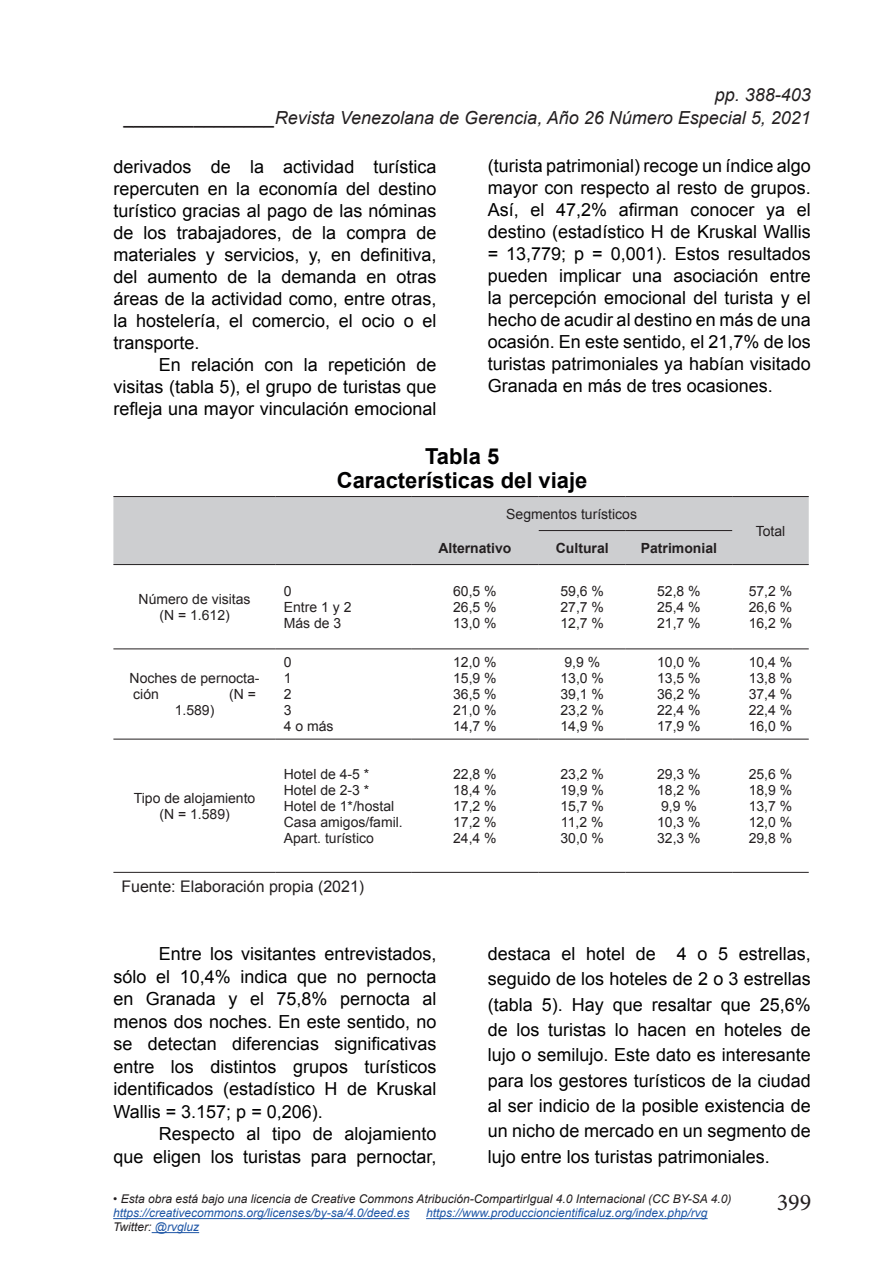
<style>
.page{position:relative;width:879px;height:1276px;background:#fff}
.page>*{position:absolute;margin:0;border:0;box-sizing:border-box;transform-origin:0 0}
.t1{font:24px "Minion Pro";color:#231f20}
.t2{font:700 22px/24px "Arial";color:#000001;text-align:center}
.t3{font:18px/22px "Arial";color:#000001;text-align:justify}
.t4{font:italic 18px "Arial";color:#231f20}
.t5{font:16px "Arial";color:#231f20}
.t6{font:14px/16px "Arial";color:#231f20;text-align:justify}
.t7{font:700 14px "Arial";color:#231f20}
.t8{font:italic 12px "Arial";color:#231f20}
.t9{font:italic 12px "Arial";color:#1e56a6}
.s1{color:#1e56a6}
</style>
<div class="page">
<hr style="left:113px;top:1218px;width:296px;height:1px;background:#1e56a6">
<hr style="left:426px;top:1218px;width:281px;height:1px;background:#1e56a6">
<hr style="left:152px;top:1232px;width:47px;height:1px;background:#1e56a6">
<div style="left:113px;top:497px;width:696px;height:67px;background:#cdced0"></div>
<hr style="left:113px;top:496px;width:163px;height:1px;background:#231f20">
<hr style="left:276px;top:496px;width:135px;height:1px;background:#231f20">
<hr style="left:411px;top:496px;width:128px;height:1px;background:#231f20">
<hr style="left:539px;top:496px;width:87px;height:1px;background:#231f20">
<hr style="left:626px;top:496px;width:106px;height:1px;background:#231f20">
<hr style="left:732px;top:496px;width:77px;height:1px;background:#231f20">
<hr style="left:539px;top:530px;width:87px;height:1px;background:#231f20">
<hr style="left:626px;top:530px;width:106px;height:1px;background:#231f20">
<hr style="left:113px;top:564px;width:163px;height:1px;background:#231f20">
<hr style="left:276px;top:564px;width:135px;height:1px;background:#231f20">
<hr style="left:411px;top:564px;width:128px;height:1px;background:#231f20">
<hr style="left:539px;top:564px;width:87px;height:1px;background:#231f20">
<hr style="left:626px;top:564px;width:106px;height:1px;background:#231f20">
<hr style="left:732px;top:564px;width:77px;height:1px;background:#231f20">
<hr style="left:113px;top:872px;width:163px;height:1px;background:#231f20">
<hr style="left:276px;top:872px;width:135px;height:1px;background:#231f20">
<hr style="left:411px;top:872px;width:128px;height:1px;background:#231f20">
<hr style="left:539px;top:872px;width:87px;height:1px;background:#231f20">
<hr style="left:626px;top:872px;width:106px;height:1px;background:#231f20">
<hr style="left:732px;top:872px;width:77px;height:1px;background:#231f20">
<hr style="left:113px;top:648px;width:163px;height:1px;background:#231f20">
<hr style="left:276px;top:648px;width:135px;height:1px;background:#231f20">
<hr style="left:411px;top:648px;width:128px;height:1px;background:#231f20">
<hr style="left:539px;top:648px;width:87px;height:1px;background:#231f20">
<hr style="left:626px;top:648px;width:106px;height:1px;background:#231f20">
<hr style="left:732px;top:648px;width:77px;height:1px;background:#231f20">
<hr style="left:113px;top:739px;width:163px;height:1px;background:#231f20">
<hr style="left:276px;top:739px;width:135px;height:1px;background:#231f20">
<hr style="left:411px;top:739px;width:128px;height:1px;background:#231f20">
<hr style="left:539px;top:739px;width:87px;height:1px;background:#231f20">
<hr style="left:626px;top:739px;width:106px;height:1px;background:#231f20">
<hr style="left:732px;top:739px;width:77px;height:1px;background:#231f20">
<p class="t4" style="left:715px;top:83px;width:98px">pp. 388-403</p>
<p class="t4" style="left:125px;top:106px;width:688px">_______________Revista Venezolana de Gerencia, Año 26 Número Especial 5, 2021</p>
<p class="t3" style="left:113px;top:155px;width:325px">derivados de la actividad turística repercuten en la economía del destino turístico gracias al pago de las nóminas de los trabajadores, de la compra de materiales y servicios, y, en definitiva, del aumento de la demanda en otras áreas de la actividad como, entre otras, la hostelería, el comercio, el ocio o el transporte.</p>
<p class="t3" style="left:113px;top:353px;width:325px;text-indent:45px">En relación con la repetición de visitas (tabla 5), el grupo de turistas que refleja una mayor vinculación emocional</p>
<p class="t2" style="left:337px;top:445px;width:252px">Tabla 5<br>Características del viaje</p>
<p class="t6" style="left:506px;top:506px;width:132px">Segmentos turísticos</p>
<p class="t6" style="left:755px;top:523px;width:31px">Total</p>
<p class="t7" style="left:438px;top:538px;width:75px">Alternativo</p>
<p class="t7" style="left:556px;top:538px;width:54px">Cultural</p>
<p class="t7" style="left:641px;top:538px;width:78px">Patrimonial</p>
<p class="t3" style="left:488px;top:155px;width:325px">(turista patrimonial) recoge un índice algo mayor con respecto al resto de grupos.<br>Así, el 47,2% afirman conocer ya el destino (estadístico H de Kruskal Wallis = 13,779; p = 0,001). Estos resultados pueden implicar una asociación entre la percepción emocional del turista y el hecho de acudir al destino en más de una ocasión. En este sentido, el 21,7% de los turistas patrimoniales ya habían visitado Granada en más de tres ocasiones.</p>
<p class="t6" style="left:139px;top:591px;width:114px;text-align:center">Número de visitas (N = 1.612)</p>
<p class="t6" style="left:284px;top:583px;width:69px;text-align:left">0<br>Entre 1 y 2<br>Más de 3</p>
<p class="t6" style="left:453px;top:583px;width:45px">60,5 % 26,5 % 13,0 %</p>
<p class="t6" style="left:560px;top:583px;width:45px">59,6 % 27,7 % 12,7 %</p>
<p class="t6" style="left:657px;top:583px;width:45px">52,8 % 25,4 % 21,7 %</p>
<p class="t6" style="left:748px;top:583px;width:45px">57,2 % 26,6 % 16,2 %</p>
<p class="t6" style="left:130px;top:670px;width:131px">Noches de pernocta&shy;ción</p>
<p class="t6" style="left:229px;top:686px;width:28px">(N =</p>
<p class="t6" style="left:175px;top:702px;width:41px">1.589)</p>
<p class="t6" style="left:284px;top:654px;width:51px;text-align:left">0<br>1<br>2<br>3<br>4 o más</p>
<p class="t6" style="left:453px;top:654px;width:45px">12,0 % 15,9 % 36,5 % 21,0 % 14,7 %</p>
<p class="t6" style="left:560px;top:654px;width:45px;text-align:left">9,9 %<br>13,0 %<br>39,1 %<br>23,2 %<br>14,9 %</p>
<p class="t6" style="left:657px;top:654px;width:45px">10,0 % 13,5 % 36,2 % 22,4 % 17,9 %</p>
<p class="t6" style="left:748px;top:654px;width:45px">10,4 % 13,8 % 37,4 % 22,4 % 16,0 %</p>
<p class="t6" style="left:284px;top:766px;width:121px;text-align:left">Hotel de 4-5 *<br>Hotel de 2-3 *<br>Hotel de 1*/hostal<br>Casa amigos/famil.<br>Apart. turístico</p>
<p class="t6" style="left:453px;top:766px;width:45px">22,8 % 18,4 % 17,2 % 17,2 % 24,4 %</p>
<p class="t6" style="left:560px;top:766px;width:45px">23,2 % 19,9 % 15,7 % 11,2 % 30,0 %</p>
<p class="t6" style="left:657px;top:766px;width:45px;text-align:left">29,3 %<br>18,2 %<br>9,9 %<br>10,3 %<br>32,3 %</p>
<p class="t6" style="left:748px;top:766px;width:45px">25,6 % 18,9 % 13,7 % 12,0 % 29,8 %</p>
<p class="t5" style="left:121px;top:876px;width:244px">Fuente: Elaboración propia (2021)</p>
<p class="t6" style="left:134px;top:790px;width:123px;text-align:center">Tipo de alojamiento (N = 1.589)</p>
<p class="t3" style="left:113px;top:943px;width:325px;text-indent:45px">Entre los visitantes entrevistados, sólo el 10,4% indica que no pernocta en Granada y el 75,8% pernocta al menos dos noches. En este sentido, no se detectan diferencias significativas entre los distintos grupos turísticos identificados (estadístico H de Kruskal Wallis = 3.157; p = 0,206).</p>
<p class="t3" style="left:113px;top:1122px;width:325px;text-align:right">Respecto al tipo de alojamiento<br>que eligen los turistas para pernoctar,</p>
<p class="t3" style="left:488px;top:941px;width:325px;line-height:25.2px">destaca el hotel de 4 o 5 estrellas, seguido de los hoteles de 2 o 3 estrellas (tabla 5). Hay que resaltar que 25,6% de los turistas lo hacen en hoteles de lujo o semilujo. Este dato es interesante para los gestores turísticos de la ciudad al ser indicio de la posible existencia de un nicho de mercado en un segmento de lujo entre los turistas patrimoniales.</p>
<p class="t8" style="left:113px;top:1191px;width:620px">• Esta obra está bajo una licencia de Creative Commons Atribución-CompartirIgual 4.0 Internacional (CC BY-SA 4.0)</p>
<p class="t9" style="left:113px;top:1205px;width:298px">https://creativecommons.org/licenses/by-sa/4.0/deed.es</p>
<p class="t9" style="left:426px;top:1205px;width:283px">https://www.produccioncientificaluz.org/index.php/rvg</p>
<p class="t8" style="left:113px;top:1219px;width:87px">Twitter: <span class="s1">@rvgluz</span></p>
<h1 class="t1" style="left:777px;top:1186px;width:36px">399</h1>
</div>
